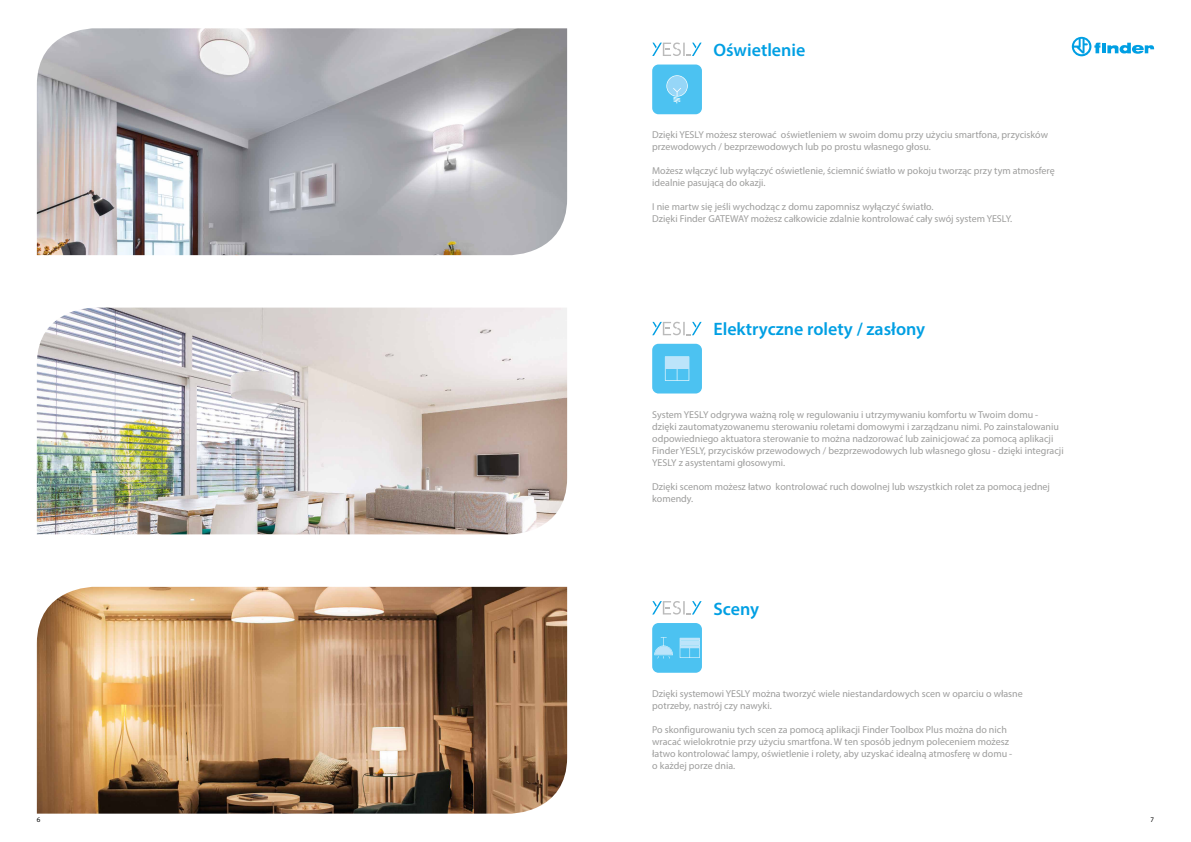
<style>
.page{position:relative;width:1191px;height:842px;background:#fff}
.page>*{position:absolute;margin:0;border:0;box-sizing:border-box;transform-origin:0 0}
.t1{font:600 18px "Myriad Pro";color:#009fe3}
.t2{font:10px/12px "Myriad Pro";color:#9d9d9c}
.t3{font:7px "Myriad Pro";color:#000}
</style>
<div class="page">
<svg style="left:1071px;top:37px;width:83px;height:19px"></svg>
<img style="left:37px;top:28px;width:530px;height:227px">
<img style="left:37px;top:308px;width:530px;height:226px">
<img style="left:37px;top:587px;width:530px;height:227px">
<svg style="left:652px;top:43px;width:49px;height:13px"></svg>
<svg style="left:652px;top:322px;width:49px;height:13px"></svg>
<svg style="left:652px;top:601px;width:49px;height:13px"></svg>
<div style="left:652px;top:65px;width:50px;height:49px;background:#4cc2f1;border-radius:6px"></div>
<svg style="left:666px;top:75px;width:22px;height:28px"></svg>
<div style="left:652px;top:344px;width:50px;height:49px;background:#4cc2f1;border-radius:6px"></div>
<svg style="left:665px;top:356px;width:24px;height:25px"></svg>
<hr style="left:665px;top:357px;width:23px;height:2px;background:#bce4fa">
<hr style="left:665px;top:366px;width:23px;height:2px;background:#bce4fa">
<hr style="left:665px;top:363px;width:23px;height:2px;background:#bce4fa">
<hr style="left:665px;top:360px;width:23px;height:2px;background:#bce4fa">
<div style="left:652px;top:623px;width:50px;height:50px;background:#4cc2f1;border-radius:6px"></div>
<svg style="left:654px;top:637px;width:19px;height:21px"></svg>
<svg style="left:679px;top:638px;width:21px;height:20px"></svg>
<h1 class="t1" style="left:713px;top:39px;width:93px">Oświetlenie</h1>
<p class="t2" style="left:652px;top:129px;width:397px">Dzięki YESLY możesz sterować oświetleniem w swoim domu przy użyciu smartfona, przycisków przewodowych / bezprzewodowych lub po prostu własnego głosu.</p>
<p class="t2" style="left:652px;top:165px;width:404px">Możesz włączyć lub wyłączyć oświetlenie, ściemnić światło w pokoju tworząc przy tym atmosferę idealnie pasującą do okazji.</p>
<p class="t2" style="left:652px;top:201px;width:361px">I nie martw się jeśli wychodząc z domu zapomnisz wyłączyć światło.<br>Dzięki Finder GATEWAY możesz całkowicie zdalnie kontrolować cały swój system YESLY.</p>
<h1 class="t1" style="left:713px;top:318px;width:213px">Elektryczne rolety / zasłony</h1>
<p class="t2" style="left:652px;top:408px;width:413px">System YESLY odgrywa ważną rolę w regulowaniu i utrzymywaniu komfortu w Twoim domu - dzięki zautomatyzowanemu sterowaniu roletami domowymi i zarządzanu nimi. Po zainstalowaniu odpowiedniego aktuatora sterowanie to można nadzorować lub zainicjować za pomocą aplikacji Finder YESLY, przycisków przewodowych / bezprzewodowych lub własnego głosu - dzięki integracji YESLY z asystentami głosowymi.</p>
<p class="t2" style="left:652px;top:480px;width:399px">Dzięki scenom możesz łatwo kontrolować ruch dowolnej lub wszystkich rolet za pomocą jednej komendy.</p>
<h1 class="t1" style="left:713px;top:597px;width:47px">Sceny</h1>
<p class="t2" style="left:652px;top:687px;width:372px">Dzięki systemowi YESLY można tworzyć wiele niestandardowych scen w oparciu o własne potrzeby, nastrój czy nawyki.</p>
<p class="t2" style="left:652px;top:723px;width:362px">Po skonfigurowaniu tych scen za pomocą aplikacji Finder Toolbox Plus można do nich wracać wielokrotnie przy użyciu smartfona. W ten sposób jednym poleceniem możesz łatwo kontrolować lampy, oświetlenie i rolety, aby uzyskać idealną atmosferę w domu - o każdej porze dnia.</p>
<p class="t3" style="left:37px;top:815px;width:5px">6</p>
<p class="t3" style="left:1150px;top:815px;width:5px">7</p>
</div>
